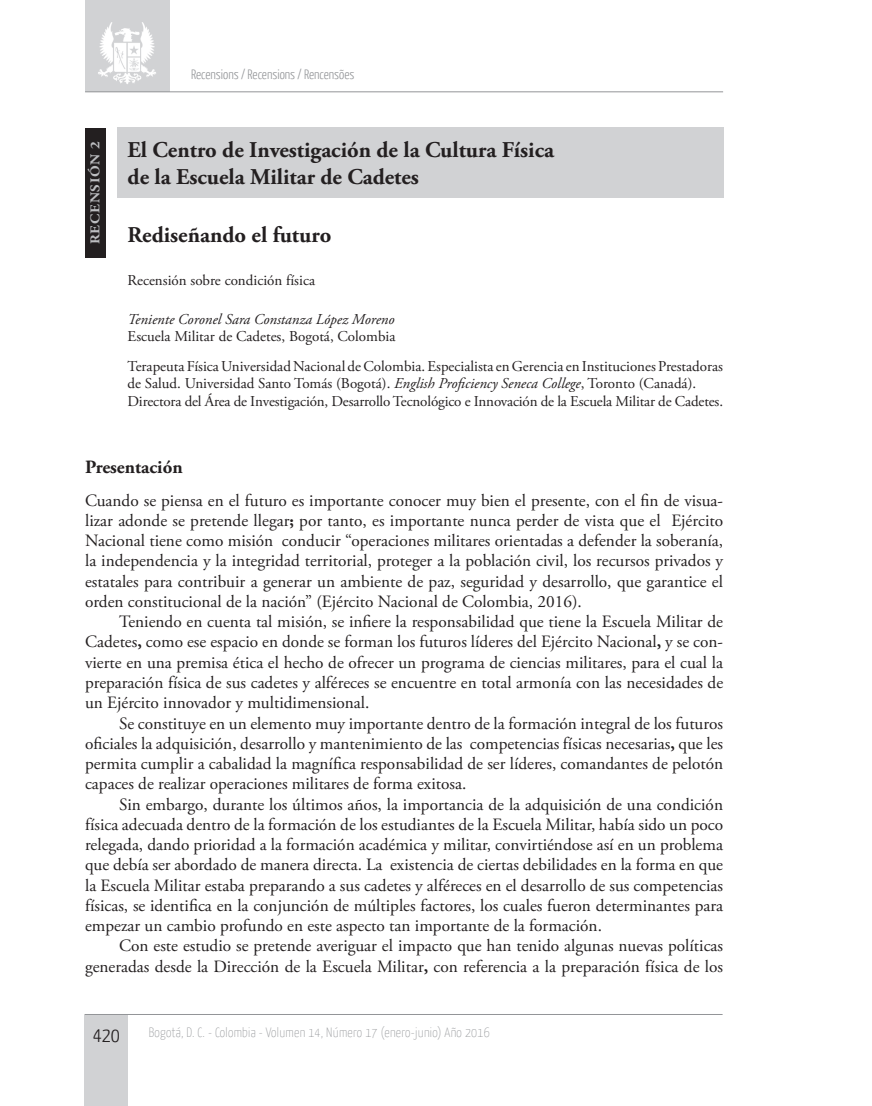
<style>
.page{position:relative;width:872px;height:1106px;background:#fff}
.page>*{position:absolute;margin:0;border:0;box-sizing:border-box;transform-origin:0 0}
.t1{font:700 22.5px/27px "Adobe Garamond Pro";color:#231f20}
.t2{font:300 21px "Yanone Kaffeesatz";color:#231f20}
.t3{font:700 18.75px "Adobe Garamond Pro";color:#231f20}
.t4{font:17.25px/20.2px "Adobe Garamond Pro";color:#231f20;text-align:justify}
.t5{font:15px/30px "Adobe Garamond Pro";color:#231f20}
.t6{font:italic 15px "Adobe Garamond Pro";color:#231f20}
.t7{font:200 13.5px "Yanone Kaffeesatz";letter-spacing:.02em;color:#939598}
.t8{font:300 13.5px "Yanone Kaffeesatz";color:#939598}
.t9{font:700 13.5px "Adobe Garamond Pro";letter-spacing:.05em;color:#bcbdc0;scale:1.1 1}
.s1{font-style:italic}
.s2{font-weight:700}
</style>
<div class="page">
<div style="left:85px;top:1014px;width:43px;height:92px;background:#d1d2d4"></div>
<div style="left:85px;top:0;width:85px;height:92px;background:#d1d2d4"></div>
<hr style="left:85px;top:1014px;width:637px;height:1px;background:#939598">
<hr style="left:85px;top:91px;width:638px;height:1px;background:#939598">
<img style="left:98px;top:22px;width:58px;height:62px">
<div style="left:117px;top:128px;width:606px;height:70px;background:#d1d2d4"></div>
<div style="left:85px;top:128px;width:21px;height:129px;background:#231f20"></div>
<p class="t9" style="left:87px;top:244px;width:95px;rotate:-90deg">RECENSIÓN 2</p>
<p class="t8" style="left:191px;top:66px;width:165px">Recensions / Recensions / Rencensões</p>
<h1 class="t1" style="left:128px;top:136px;width:428px">El Centro de Investigación de la Cultura Física de la Escuela Militar de Cadetes</h1>
<h1 class="t1" style="left:128px;top:222px;width:205px">Rediseñando el futuro</h1>
<p class="t5" style="left:128px;top:266px;width:189px">Recensión sobre condición física</p>
<p class="t6" style="left:128px;top:310px;width:268px">Teniente Coronel Sara Constanza López Moreno</p>
<p class="t5" style="left:128px;top:322px;width:597px">Escuela Militar de Cadetes, Bogotá, Colombia<br>Terapeuta Física Universidad Nacional de Colombia. Especialista en Gerencia en Instituciones Prestadoras</p>
<p class="t5" style="left:128px;top:375px;width:597px;line-height:17.2px">de Salud. Universidad Santo Tomás (Bogotá). <span class="s1">English Proficiency Seneca College</span>, Toronto (Canadá).<br>Directora del Área de Investigación, Desarrollo Tecnológico e Innovación de la Escuela Militar de Cadetes.</p>
<p class="t3" style="left:85px;top:456px;width:99px">Presentación</p>
<p class="t4" style="left:85px;top:490px;width:639px">Cuando se piensa en el futuro es importante conocer muy bien el presente, con el fin de visua&shy;lizar adonde se pretende llegar<span class="s2">;</span> por tanto, es importante nunca perder de vista que el Ejército Nacional tiene como misión conducir “operaciones militares orientadas a defender la soberanía, la independencia y la integridad territorial, proteger a la población civil, los recursos privados y estatales para contribuir a generar un ambiente de paz, seguridad y desarrollo, que garantice el orden constitucional de la nación” (Ejército Nacional de Colombia, 2016).</p>
<p class="t4" style="left:85px;top:612px;width:639px;text-indent:34px">Teniendo en cuenta tal misión, se infiere la responsabilidad que tiene la Escuela Militar de Cadetes<span class="s2">,</span> como ese espacio en donde se forman los futuros líderes del Ejército Nacional<span class="s2">,</span> y se con&shy;vierte en una premisa ética el hecho de ofrecer un programa de ciencias militares, para el cual la preparación física de sus cadetes y alféreces se encuentre en total armonía con las necesidades de un Ejército innovador y multidimensional.</p>
<p class="t4" style="left:85px;top:713px;width:639px;text-indent:34px">Se constituye en un elemento muy importante dentro de la formación integral de los futuros oficiales la adquisición, desarrollo y mantenimiento de las competencias físicas necesarias<span class="s2">,</span> que les permita cumplir a cabalidad la magnífica responsabilidad de ser líderes, comandantes de pelotón capaces de realizar operaciones militares de forma exitosa.</p>
<p class="t4" style="left:85px;top:794px;width:639px;text-indent:34px">Sin embargo, durante los últimos años, la importancia de la adquisición de una condición física adecuada dentro de la formación de los estudiantes de la Escuela Militar, había sido un poco relegada, dando prioridad a la formación académica y militar, convirtiéndose así en un problema que debía ser abordado de manera directa. La existencia de ciertas debilidades en la forma en que la Escuela Militar estaba preparando a sus cadetes y alféreces en el desarrollo de sus competencias físicas, se identifica en la conjunción de múltiples factores, los cuales fueron determinantes para empezar un cambio profundo en este aspecto tan importante de la formación.</p>
<p class="t4" style="left:85px;top:936px;width:639px;text-align:right">Con este estudio se pretende averiguar el impacto que han tenido algunas nuevas políticas generadas desde la Dirección de la Escuela Militar<span class="s2">,</span> con referencia a la preparación física de los</p>
<p class="t2" style="left:93px;top:1021px;width:29px">420</p>
<p class="t7" style="left:149px;top:1024px;width:342px">Bogotá, D. C. - Colombia - Volumen 14, Número 17 (enero-junio) Año 2016</p>
</div>
